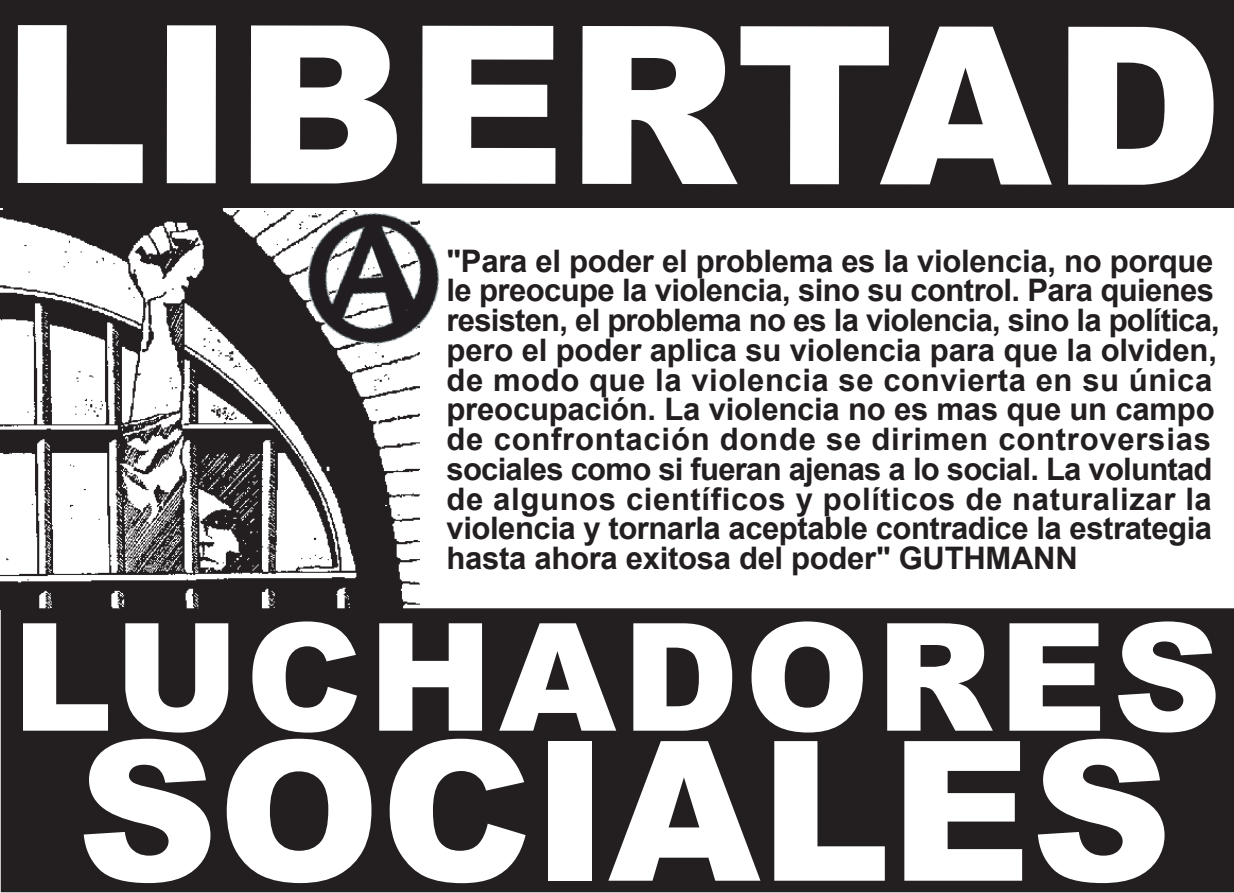
<style>
.page{position:relative;width:1234px;height:893px;background:#fff}
.page>*{position:absolute;margin:0;border:0;box-sizing:border-box;transform-origin:0 0}
.t1{font:900 220.5px "Arial";color:#fff}
.t2{font:900 195px "Arial";color:#fff}
.t3{font:900 150px "Arial";letter-spacing:.04em;color:#fff}
.t4{font:700 31.05px/29.7px "Arial";letter-spacing:-.01em;color:#231f20}
</style>
<div class="page">
<img style="left:0;top:210px;width:419px;height:399px">
<div style="left:1px;top:608px;width:1232px;height:284px;background:#231f20"></div>
<div style="left:0;top:0;width:1233px;height:208px;background:#231f20"></div>
<div style="left:3px;top:200px;width:220px;height:17px;background:#231f20"></div>
<div style="left:329px;top:466px;width:15px;height:12px;background:#231f20"></div>
<img style="left:306px;top:210px;width:134px;height:135px">
<h1 class="t1" style="left:2px;top:-55px;width:1223px">LIBERTAD</h1>
<p class="t4" style="left:446px;top:247px;width:774px">"Para el poder el problema es la violencia, no porque le preocupe la violencia, sino su control. Para quienes resisten, el problema no es la violencia, sino la política, pero el poder aplica su violencia para que la olviden, de modo que la violencia se convierta en su única preocupación. La violencia no es mas que un campo de confrontación donde se dirimen controversias sociales como si fueran ajenas a lo social. La voluntad de algunos científicos y políticos de naturalizar la violencia y tornarla aceptable contradice la estrategia hasta ahora exitosa del poder" GUTHMANN</p>
<h3 class="t3" style="left:12px;top:568px;width:1210px">LUCHADORES</h3>
<h2 class="t2" style="left:77px;top:669px;width:1096px">SOCIALES</h2>
</div>
